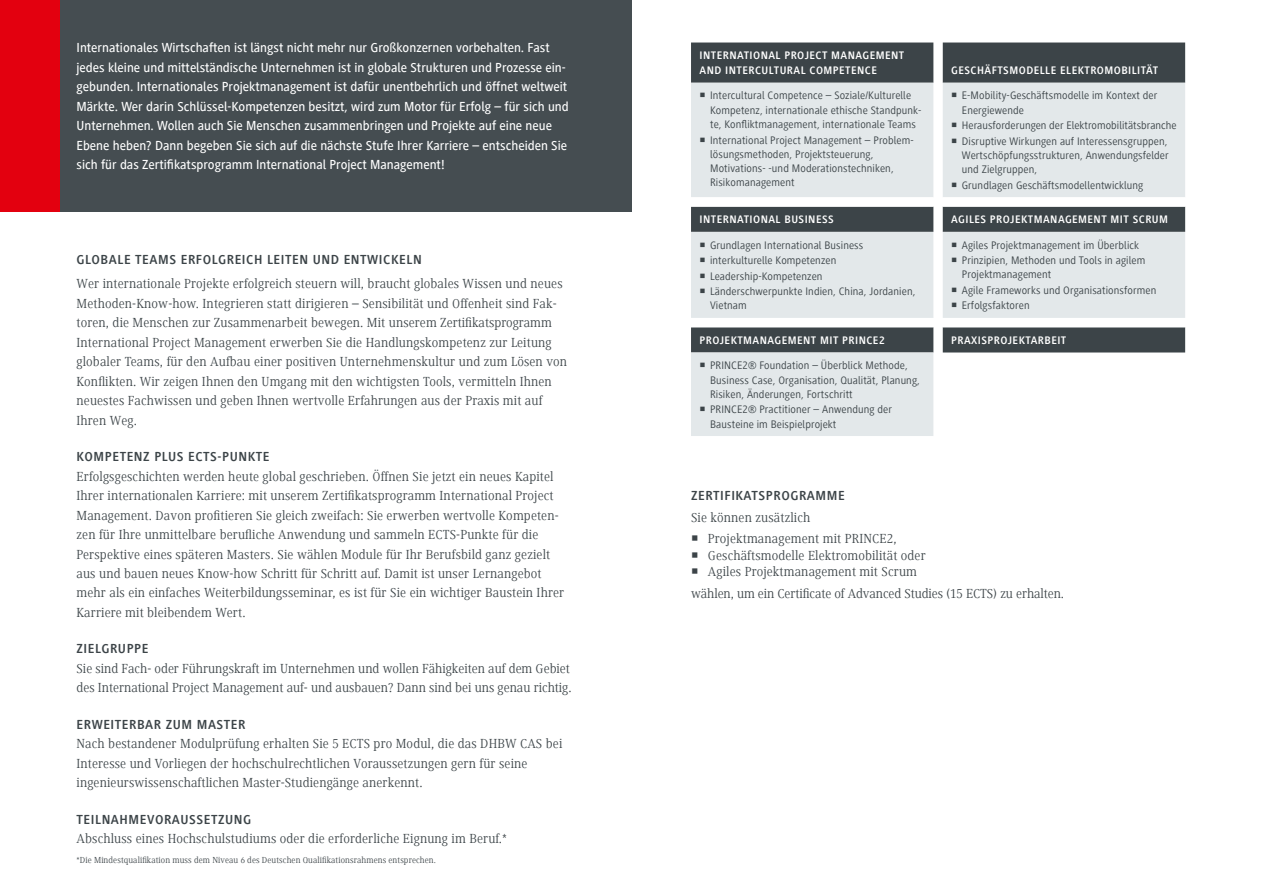
<style>
.page{position:relative;width:1263px;height:893px;background:#fff}
.page>*{position:absolute;margin:0;border:0;box-sizing:border-box;transform-origin:0 0}
.t1{font:13.5px/19.5px "Generis Serif Com";letter-spacing:.01em;color:#3c4448}
.t2{font:500 13.5px/19.5px "Generis Sans Com";color:#fff}
.t3{font:700 13.5px "Generis Simple Com";letter-spacing:.04em;color:#3c4448}
.t4{font:11.25px/14.2px "Generis Sans Com";letter-spacing:.01em;color:#3c4448}
.t5{font:700 11.25px/15px "Generis Simple Com";letter-spacing:.04em;color:#fff}
.t6{font:9px "Generis Serif Com";letter-spacing:.01em;color:#3c4448}
</style>
<div class="page">
<div style="left:51px;top:0;width:580px;height:211px;background:#454d51"></div>
<div style="left:0;top:0;width:60px;height:211px;background:#e3000f"></div>
<div style="left:691px;top:43px;width:494px;height:40px;background:#3c4448"></div>
<svg style="left:691px;top:83px;width:494px;height:353px;background:#ced3d5"></svg>
<svg style="left:691px;top:197px;width:494px;height:10px"></svg>
<svg style="left:691px;top:318px;width:494px;height:9px"></svg>
<svg style="left:700px;top:93px;width:5px;height:5px"></svg>
<svg style="left:700px;top:137px;width:5px;height:5px"></svg>
<svg style="left:952px;top:93px;width:4px;height:5px"></svg>
<svg style="left:952px;top:123px;width:4px;height:4px"></svg>
<svg style="left:952px;top:138px;width:4px;height:5px"></svg>
<svg style="left:952px;top:182px;width:4px;height:5px"></svg>
<svg style="left:700px;top:242px;width:5px;height:5px"></svg>
<svg style="left:700px;top:258px;width:5px;height:4px"></svg>
<svg style="left:700px;top:273px;width:5px;height:5px"></svg>
<svg style="left:700px;top:289px;width:5px;height:4px"></svg>
<svg style="left:952px;top:242px;width:4px;height:5px"></svg>
<svg style="left:952px;top:258px;width:4px;height:4px"></svg>
<svg style="left:952px;top:288px;width:4px;height:4px"></svg>
<svg style="left:952px;top:303px;width:4px;height:5px"></svg>
<svg style="left:700px;top:363px;width:5px;height:4px"></svg>
<svg style="left:700px;top:407px;width:5px;height:4px"></svg>
<p class="t2" style="left:77px;top:38px;width:494px">Internationales Wirtschaften ist längst nicht mehr nur Großkonzernen vorbehalten. Fast jedes kleine und mittelständische Unternehmen ist in globale Strukturen und Prozesse ein&shy;gebunden. Internationales Projektmanagement ist dafür unentbehrlich und öffnet weltweit Märkte. Wer darin Schlüssel-Kompetenzen besitzt, wird zum Motor für Erfolg – für sich und Unternehmen. Wollen auch Sie Menschen zusammenbringen und Projekte auf eine neue Ebene heben? Dann begeben Sie sich auf die nächste Stufe Ihrer Karriere – entscheiden Sie sich für das Zertifikatsprogramm International Project Management!</p>
<p class="t5" style="left:699px;top:48px;width:206px">INTERNATIONAL PROJECT MANAGEMENT<br>AND INTERCULTURAL COMPETENCE</p>
<p class="t4" style="left:710px;top:89px;width:213px">Intercultural Competence – Soziale/Kulturelle<br>Kompetenz, internationale ethische Standpunk&shy;te, Konfliktmanagement, internationale Teams</p>
<p class="t4" style="left:710px;top:133px;width:205px">International Project Management – Problem&shy;lösungsmethoden, Projektsteuerung, Motivations- -und Moderationstechniken, Risikomanagement</p>
<p class="t5" style="left:951px;top:63px;width:208px">GESCHÄFTSMODELLE ELEKTROMOBILITÄT</p>
<p class="t4" style="left:962px;top:89px;width:197px">E-Mobility-Geschäftsmodelle im Kontext der<br>Energiewende</p>
<p class="t4" style="left:962px;top:118px;width:216px;line-height:15.6px">Herausforderungen der Elektromobilitätsbranche<br>Disruptive Wirkungen auf Interessensgruppen,</p>
<p class="t4" style="left:962px;top:148px;width:208px">Wertschöpfungsstrukturen, Anwendungsfelder und Zielgruppen,</p>
<p class="t4" style="left:962px;top:178px;width:183px">Grundlagen Geschäftsmodellentwicklung</p>
<p class="t3" style="left:77px;top:252px;width:347px">GLOBALE TEAMS ERFOLGREICH LEITEN UND ENTWICKELN</p>
<p class="t1" style="left:77px;top:274px;width:492px">Wer internationale Projekte erfolgreich steuern will, braucht globales Wissen und neues Methoden-Know-how. Integrieren statt dirigieren – Sensibilität und Offenheit sind Fak&shy;toren, die Menschen zur Zusammenarbeit bewegen. Mit unserem Zertifikatsprogramm International Project Management erwerben Sie die Handlungskompetenz zur Leitung globaler Teams, für den Aufbau einer positiven Unternehmenskultur und zum Lösen von Konflikten. Wir zeigen Ihnen den Umgang mit den wichtigsten Tools, vermitteln Ihnen neuestes Fachwissen und geben Ihnen wertvolle Erfahrungen aus der Praxis mit auf Ihren Weg.</p>
<p class="t3" style="left:77px;top:449px;width:195px">KOMPETENZ PLUS ECTS-PUNKTE</p>
<p class="t1" style="left:77px;top:466px;width:489px">Erfolgsgeschichten werden heute global geschrieben. Öffnen Sie jetzt ein neues Kapitel Ihrer internationalen Karriere: mit unserem Zertifikatsprogramm International Project Management. Davon profitieren Sie gleich zweifach: Sie erwerben wertvolle Kompeten&shy;zen für Ihre unmittelbare berufliche Anwendung und sammeln ECTS-Punkte für die Perspektive eines späteren Masters. Sie wählen Module für Ihr Berufsbild ganz gezielt aus und bauen neues Know-how Schritt für Schritt auf. Damit ist unser Lernangebot mehr als ein einfaches Weiterbildungsseminar, es ist für Sie ein wichtiger Baustein Ihrer Karriere mit bleibendem Wert.</p>
<p class="t3" style="left:77px;top:642px;width:73px">ZIELGRUPPE</p>
<p class="t1" style="left:77px;top:659px;width:497px">Sie sind Fach- oder Führungskraft im Unternehmen und wollen Fähigkeiten auf dem Gebiet des International Project Management auf- und ausbauen? Dann sind bei uns genau richtig.</p>
<p class="t3" style="left:77px;top:717px;width:170px">ERWEITERBAR ZUM MASTER</p>
<p class="t1" style="left:77px;top:734px;width:487px">Nach bestandener Modulprüfung erhalten Sie 5 ECTS pro Modul, die das DHBW CAS bei<br>Interesse und Vorliegen der hochschulrechtlichen Voraussetzungen gern für seine ingenieurswissenschaftlichen Master-Studiengänge anerkennt.</p>
<p class="t3" style="left:77px;top:812px;width:176px">TEILNAHMEVORAUSSETZUNG</p>
<p class="t1" style="left:77px;top:829px;width:432px">Abschluss eines Hochschulstudiums oder die erforderliche Eignung im Beruf.*</p>
<p class="t6" style="left:77px;top:855px;width:361px">*Die Mindestqualifikation muss dem Niveau 6 des Deutschen Qualifikationsrahmens entsprechen.</p>
<p class="t5" style="left:699px;top:212px;width:136px">INTERNATIONAL BUSINESS</p>
<p class="t5" style="left:951px;top:212px;width:218px">AGILES PROJEKTMANAGEMENT MIT SCRUM</p>
<p class="t4" style="left:710px;top:237px;width:207px;line-height:15.5px">Grundlagen International Business interkulturelle Kompetenzen Leadership-Kompetenzen Länderschwerpunkte Indien, China, Jordanien,</p>
<p class="t4" style="left:710px;top:299px;width:38px">Vietnam</p>
<p class="t4" style="left:962px;top:237px;width:185px;line-height:15.5px">Agiles Projektmanagement im Überblick<br>Prinzipien, Methoden und Tools in agilem</p>
<p class="t4" style="left:962px;top:267px;width:196px;line-height:15.6px">Projektmanagement<br>Agile Frameworks und Organisationsformen<br>Erfolgsfaktoren</p>
<p class="t5" style="left:699px;top:333px;width:187px">PROJEKTMANAGEMENT MIT PRINCE2</p>
<p class="t5" style="left:951px;top:333px;width:117px">PRAXISPROJEKTARBEIT</p>
<p class="t4" style="left:710px;top:358px;width:211px">PRINCE2® Foundation – Überblick Methode,<br>Business Case, Organisation, Qualität, Planung,<br>Risiken, Änderungen, Fortschritt</p>
<p class="t4" style="left:710px;top:402px;width:183px">PRINCE2® Practitioner – Anwendung der<br>Bausteine im Beispielprojekt</p>
<p class="t3" style="left:691px;top:488px;width:155px">ZERTIFIKATSPROGRAMME</p>
<p class="t1" style="left:708px;top:507px;width:190px;line-height:20.7px;text-indent:-17px">Sie können zusätzlich<br>Projektmanagement mit PRINCE2,</p>
<p class="t1" style="left:708px;top:547px;width:219px;line-height:16.5px">Geschäftsmodelle Elektromobilität oder<br>Agiles Projektmanagement mit Scrum</p>
<p class="t1" style="left:691px;top:584px;width:375px">wählen, um ein Certificate of Advanced Studies (15 ECTS) zu erhalten.</p>
</div>
